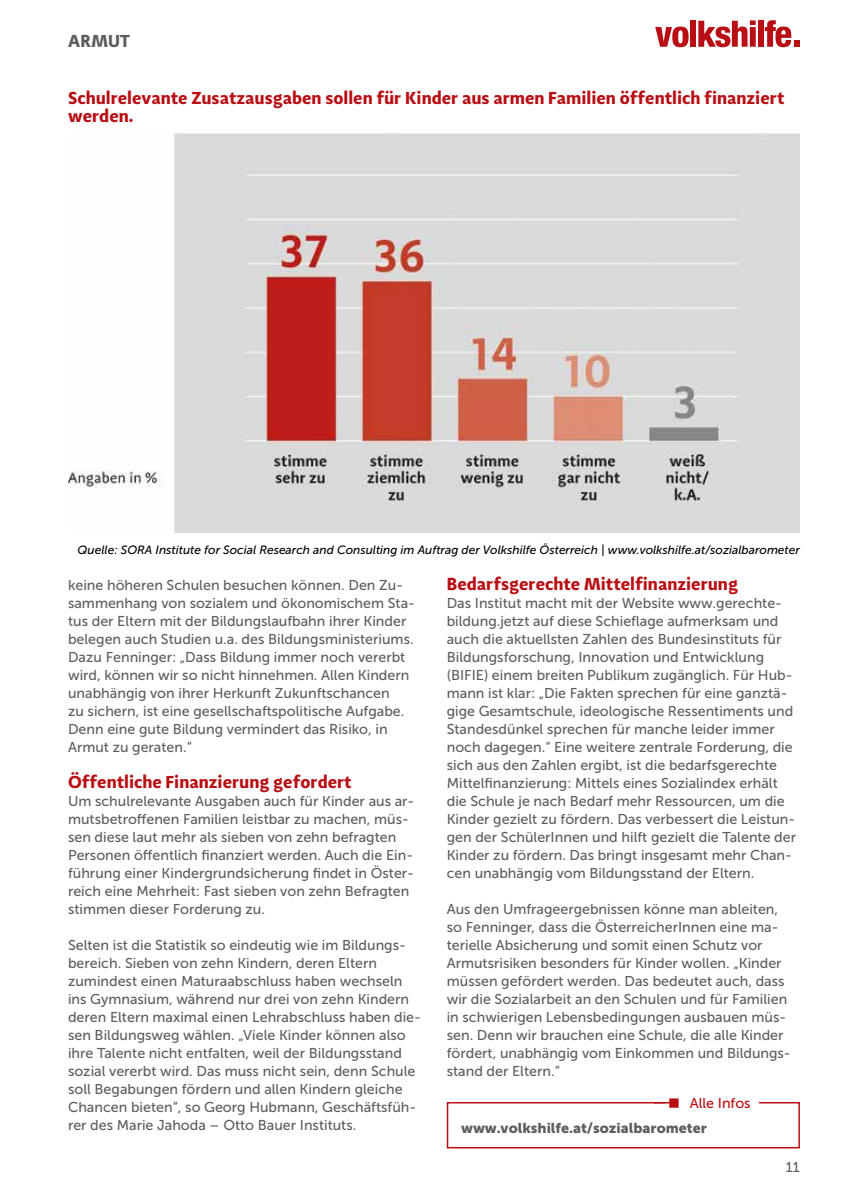
<style>
.page{position:relative;width:851px;height:1191px;background:#fff}
.page>*{position:absolute;margin:0;border:0;box-sizing:border-box;transform-origin:0 0}
.t1{font:700 18px/18px "Adagio Sans";color:#b90e13}
.t2{font:700 18px "Adagio Sans";letter-spacing:.01em;color:#5e5e60}
.t3{font:14.25px/18px "Museo Sans 500";color:#5e5e60}
.t4{font:14.25px "Museo Sans 900";color:#5e5e60}
.t5{font:14.25px "Museo Sans 500";color:#b90e13}
.t6{font:italic 12px "Museo Sans 500";color:#000}
</style>
<div class="page">
<svg style="left:655px;top:27px;width:33px;height:20px"></svg>
<div style="left:690px;top:21px;width:6px;height:26px;background:#b90e13"></div>
<svg style="left:698px;top:20px;width:57px;height:27px"></svg>
<div style="left:758px;top:21px;width:6px;height:26px;background:#b90e13"></div>
<svg style="left:764px;top:20px;width:35px;height:27px"></svg>
<div style="left:446px;top:1102px;width:353px;height:46px;border:2px solid #b90e13"></div>
<div style="left:665px;top:1094px;width:94px;height:17px;background:#fff"></div>
<img style="left:68px;top:133px;width:731px;height:400px">
<svg style="left:653px;top:1102px;width:21px;height:3px"></svg>
<p class="t2" style="left:68px;top:29px;width:63px">ARMUT</p>
<p class="t1" style="left:68px;top:89px;width:717px">Schulrelevante Zusatzausgaben sollen für Kinder aus armen Familien öffentlich finanziert werden.</p>
<p class="t6" style="left:78px;top:543px;width:723px">Quelle: SORA Institute for Social Research and Consulting im Auftrag der Volkshilfe Österreich | www.volkshilfe.at/sozialbarometer</p>
<p class="t3" style="left:68px;top:576px;width:348px">keine höheren Schulen besuchen können. Den Zu&shy;sammenhang von sozialem und ökonomischem Sta&shy;tus der Eltern mit der Bildungslaufbahn ihrer Kinder belegen auch Studien u.a. des Bildungsministeriums.<br>Dazu Fenninger: „Dass Bildung immer noch vererbt wird, können wir so nicht hinnehmen. Allen Kindern unabhängig von ihrer Herkunft Zukunftschancen<br>zu sichern, ist eine gesellschaftspolitische Aufgabe.<br>Denn eine gute Bildung vermindert das Risiko, in Armut zu geraten.“</p>
<p class="t1" style="left:68px;top:773px;width:285px">Öffentliche Finanzierung gefordert</p>
<p class="t3" style="left:68px;top:792px;width:347px">Um schulrelevante Ausgaben auch für Kinder aus ar&shy;mutsbetroffenen Familien leistbar zu machen, müs&shy;sen diese laut mehr als sieben von zehn befragten Personen öffentlich finanziert werden. Auch die Ein&shy;führung einer Kindergrundsicherung findet in Öster&shy;reich eine Mehrheit: Fast sieben von zehn Befragten stimmen dieser Forderung zu.</p>
<p class="t3" style="left:68px;top:936px;width:354px">Selten ist die Statistik so eindeutig wie im Bildungs&shy;bereich. Sieben von zehn Kindern, deren Eltern zumindest einen Maturaabschluss haben wechseln ins Gymnasium, während nur drei von zehn Kindern deren Eltern maximal einen Lehrabschluss haben die&shy;sen Bildungsweg wählen. „Viele Kinder können also ihre Talente nicht entfalten, weil der Bildungsstand sozial vererbt wird. Das muss nicht sein, denn Schule soll Begabungen fördern und allen Kindern gleiche Chancen bieten“, so Georg Hubmann, Geschäftsfüh&shy;rer des Marie Jahoda – Otto Bauer Instituts.</p>
<p class="t1" style="left:446px;top:575px;width:293px">Bedarfsgerechte Mittelfinanzierung</p>
<p class="t3" style="left:446px;top:594px;width:351px">Das Institut macht mit der Website www.gerechte&shy;bildung.jetzt auf diese Schieflage aufmerksam und auch die aktuellsten Zahlen des Bundesinstituts für Bildungsforschung, Innovation und Entwicklung (BIFIE) einem breiten Publikum zugänglich. Für Hub&shy;mann ist klar: „Die Fakten sprechen für eine ganztä&shy;gige Gesamtschule, ideologische Ressentiments und Standesdünkel sprechen für manche leider immer noch dagegen.“ Eine weitere zentrale Forderung, die sich aus den Zahlen ergibt, ist die bedarfsgerechte Mittelfinanzierung: Mittels eines Sozialindex erhält die Schule je nach Bedarf mehr Ressourcen, um die Kinder gezielt zu fördern. Das verbessert die Leistun&shy;gen der SchülerInnen und hilft gezielt die Talente der Kinder zu fördern. Das bringt insgesamt mehr Chan&shy;cen unabhängig vom Bildungsstand der Eltern.</p>
<p class="t3" style="left:446px;top:900px;width:345px">Aus den Umfrageergebnissen könne man ableiten, so Fenninger, dass die ÖsterreicherInnen eine ma&shy;terielle Absicherung und somit einen Schutz vor Armutsrisiken besonders für Kinder wollen. „Kinder müssen gefördert werden. Das bedeutet auch, dass wir die Sozialarbeit an den Schulen und für Familien in schwierigen Lebensbedingungen ausbauen müs&shy;sen. Denn wir brauchen eine Schule, die alle Kinder fördert, unabhängig vom Einkommen und Bildungs&shy;stand der Eltern.“</p>
<p class="t5" style="left:689px;top:1095px;width:62px">Alle Infos</p>
<p class="t4" style="left:461px;top:1119px;width:247px">www.volkshilfe.at/sozialbarometer</p>
<p class="t3" style="left:785px;top:1158px;width:16px">11</p>
</div>
